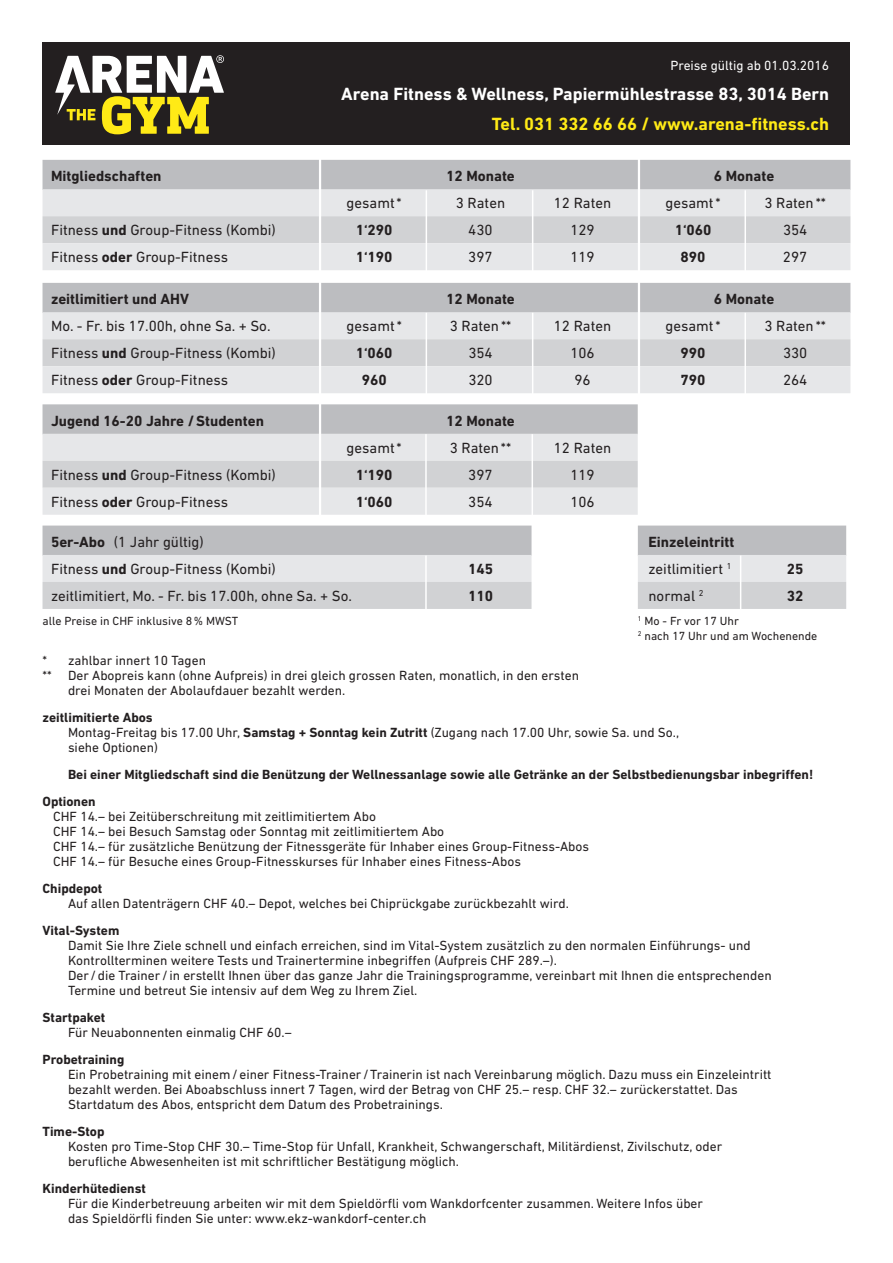
<style>
.page{position:relative;width:893px;height:1263px;background:#fff}
.page>*{position:absolute;margin:0;border:0;box-sizing:border-box;transform-origin:0 0}
.t1{font:700 18px "DIN Next LT Pro";color:#fff}
.t2{font:700 18px "DIN Next LT Pro";color:#ffea16}
.t3{font:15px/27px "DIN Next LT Pro";color:#231f20}
.t4{font:700 15px/27px "DIN Next LT Pro";color:#231f20}
.t5{font:13.5px/15px "DIN Next LT Pro";color:#231f20}
.t6{font:700 13.5px/27px "DIN Next LT Pro";color:#231f20}
.t7{font:13.5px "DIN Next LT Pro";color:#fff}
.t8{font:12px/15px "DIN Next LT Pro";color:#231f20}
.s1{font-weight:700}
.s2{font-weight:400}
</style>
<div class="page">
<div style="left:638px;top:526px;width:208px;height:30px;background:#bcbdc0"></div>
<div style="left:638px;top:555px;width:208px;height:27px;background:#e6e7e9"></div>
<div style="left:638px;top:582px;width:208px;height:27px;background:#d1d2d4"></div>
<hr style="left:740px;top:556px;width:1px;height:55px;background:#fff">
<div style="left:43px;top:526px;width:488px;height:30px;background:#bcbdc0"></div>
<div style="left:43px;top:555px;width:488px;height:27px;background:#e6e7e9"></div>
<div style="left:43px;top:582px;width:488px;height:27px;background:#d1d2d4"></div>
<div style="left:43px;top:404px;width:595px;height:30px;background:#bcbdc0"></div>
<div style="left:43px;top:434px;width:595px;height:27px;background:#e6e7e9"></div>
<div style="left:43px;top:461px;width:595px;height:27px;background:#d1d2d4"></div>
<div style="left:43px;top:488px;width:595px;height:27px;background:#e6e7e9"></div>
<div style="left:43px;top:160px;width:807px;height:30px;background:#bcbdc0"></div>
<div style="left:43px;top:189px;width:807px;height:27px;background:#e6e7e9"></div>
<div style="left:43px;top:216px;width:807px;height:27px;background:#d1d2d4"></div>
<div style="left:43px;top:243px;width:807px;height:27px;background:#e6e7e9"></div>
<div style="left:43px;top:283px;width:807px;height:30px;background:#bcbdc0"></div>
<div style="left:43px;top:312px;width:807px;height:27px;background:#e6e7e9"></div>
<div style="left:43px;top:339px;width:807px;height:27px;background:#d1d2d4"></div>
<div style="left:43px;top:366px;width:807px;height:27px;background:#e6e7e9"></div>
<div style="left:43px;top:43px;width:807px;height:102px;background:#231f20"></div>
<hr style="left:319px;top:157px;width:2px;height:362px;background:#fff">
<hr style="left:426px;top:190px;width:1px;height:85px;background:#fff">
<hr style="left:426px;top:313px;width:1px;height:85px;background:#fff">
<hr style="left:425px;top:434px;width:2px;height:85px;background:#fff">
<hr style="left:425px;top:556px;width:2px;height:55px;background:#fff">
<hr style="left:532px;top:190px;width:1px;height:85px;background:#fff">
<hr style="left:532px;top:313px;width:1px;height:85px;background:#fff">
<hr style="left:531px;top:434px;width:2px;height:85px;background:#fff">
<hr style="left:638px;top:157px;width:2px;height:362px;background:#fff">
<hr style="left:744px;top:190px;width:2px;height:85px;background:#fff">
<hr style="left:744px;top:313px;width:2px;height:85px;background:#fff">
<svg style="left:55px;top:55px;width:169px;height:79px"></svg>
<p class="t7" style="left:670px;top:57px;width:160px">Preise gültig ab 01.03.2016</p>
<h1 class="t1" style="left:341px;top:83px;width:489px">Arena Fitness &amp; Wellness, Papiermühlestrasse 83, 3014 Bern</h1>
<h1 class="t2" style="left:492px;top:113px;width:339px">Tel. 031 332 66 66 / www.arena-fitness.ch</h1>
<p class="t4" style="left:51px;top:163px;width:112px">Mitgliedschaften</p>
<p class="t4" style="left:446px;top:163px;width:70px">12 Monate</p>
<p class="t4" style="left:714px;top:163px;width:62px">6 Monate</p>
<p class="t3" style="left:347px;top:190px;width:57px">gesamt*</p>
<p class="t3" style="left:456px;top:190px;width:51px">3 Raten</p>
<p class="t3" style="left:554px;top:190px;width:59px">12 Raten</p>
<p class="t3" style="left:665px;top:190px;width:57px">gesamt*</p>
<p class="t3" style="left:764px;top:190px;width:63px">3 Raten**</p>
<p class="t3" style="left:51px;top:217px;width:226px">Fitness <span class="s1">und</span> Group-Fitness (Kombi)</p>
<p class="t4" style="left:356px;top:217px;width:38px">1‘290</p>
<p class="t3" style="left:468px;top:217px;width:26px">430</p>
<p class="t3" style="left:570px;top:217px;width:26px">129</p>
<p class="t4" style="left:675px;top:217px;width:38px">1‘060</p>
<p class="t3" style="left:783px;top:217px;width:26px">354</p>
<p class="t3" style="left:51px;top:244px;width:179px">Fitness <span class="s1">oder</span> Group-Fitness</p>
<p class="t4" style="left:356px;top:244px;width:38px">1‘190</p>
<p class="t3" style="left:468px;top:244px;width:26px">397</p>
<p class="t3" style="left:570px;top:244px;width:26px">119</p>
<p class="t4" style="left:681px;top:244px;width:27px">890</p>
<p class="t3" style="left:783px;top:244px;width:26px">297</p>
<p class="t4" style="left:51px;top:286px;width:139px">zeitlimitiert und AHV</p>
<p class="t4" style="left:446px;top:286px;width:70px">12 Monate</p>
<p class="t4" style="left:714px;top:286px;width:62px">6 Monate</p>
<p class="t3" style="left:51px;top:313px;width:221px">Mo. - Fr. bis 17.00h, ohne Sa. + So.</p>
<p class="t3" style="left:347px;top:313px;width:57px">gesamt*</p>
<p class="t3" style="left:450px;top:313px;width:63px">3 Raten**</p>
<p class="t3" style="left:554px;top:313px;width:59px">12 Raten</p>
<p class="t3" style="left:665px;top:313px;width:57px">gesamt*</p>
<p class="t3" style="left:764px;top:313px;width:63px">3 Raten**</p>
<p class="t3" style="left:51px;top:340px;width:226px">Fitness <span class="s1">und</span> Group-Fitness (Kombi)</p>
<p class="t4" style="left:356px;top:340px;width:38px">1‘060</p>
<p class="t3" style="left:468px;top:340px;width:26px">354</p>
<p class="t3" style="left:570px;top:340px;width:26px">106</p>
<p class="t4" style="left:681px;top:340px;width:27px">990</p>
<p class="t3" style="left:783px;top:340px;width:26px">330</p>
<p class="t3" style="left:51px;top:367px;width:179px">Fitness <span class="s1">oder</span> Group-Fitness</p>
<p class="t4" style="left:362px;top:367px;width:27px">960</p>
<p class="t3" style="left:468px;top:367px;width:26px">320</p>
<p class="t3" style="left:574px;top:367px;width:18px">96</p>
<p class="t4" style="left:681px;top:367px;width:27px">790</p>
<p class="t3" style="left:783px;top:367px;width:26px">264</p>
<p class="t4" style="left:51px;top:407px;width:214px">Jugend 16-20 Jahre /Studenten</p>
<p class="t4" style="left:446px;top:407px;width:70px">12 Monate</p>
<p class="t3" style="left:347px;top:434px;width:57px">gesamt*</p>
<p class="t3" style="left:450px;top:434px;width:63px">3 Raten**</p>
<p class="t3" style="left:554px;top:434px;width:59px">12 Raten</p>
<p class="t3" style="left:51px;top:461px;width:226px">Fitness <span class="s1">und</span> Group-Fitness (Kombi)</p>
<p class="t4" style="left:356px;top:461px;width:38px">1‘190</p>
<p class="t3" style="left:468px;top:461px;width:26px">397</p>
<p class="t3" style="left:570px;top:461px;width:26px">119</p>
<p class="t3" style="left:51px;top:488px;width:179px">Fitness <span class="s1">oder</span> Group-Fitness</p>
<p class="t4" style="left:356px;top:488px;width:38px">1‘060</p>
<p class="t3" style="left:468px;top:488px;width:26px">354</p>
<p class="t3" style="left:570px;top:488px;width:26px">106</p>
<p class="t3" style="left:51px;top:528px;width:226px"><span class="s1">5er-Abo</span> (1 Jahr gültig)<br>Fitness <span class="s1">und</span> Group-Fitness (Kombi)</p>
<p class="t4" style="left:468px;top:555px;width:27px">145</p>
<p class="t4" style="left:648px;top:528px;width:88px">Einzeleintritt <span class="s2">zeitlimitiert</span> <sup>1</sup></p>
<p class="t4" style="left:787px;top:555px;width:18px">25</p>
<p class="t3" style="left:51px;top:582px;width:302px">zeitlimitiert, Mo. - Fr. bis 17.00h, ohne Sa. + So.</p>
<p class="t4" style="left:468px;top:582px;width:27px">110</p>
<p class="t8" style="left:43px;top:613px;width:197px">alle Preise in CHF inklusive 8% MWST</p>
<p class="t3" style="left:648px;top:582px;width:56px">normal <sup>2</sup></p>
<p class="t4" style="left:787px;top:582px;width:18px">32</p>
<p class="t8" style="left:638px;top:613px;width:181px"><sup>1</sup> Mo - Fr vor 17 Uhr<br><sup>2</sup> nach 17 Uhr und am Wochenende</p>
<p class="t5" style="left:43px;top:653px;width:165px">* zahlbar innert 10 Tagen</p>
<p class="t5" style="left:43px;top:668px;width:538px">** Der Abopreis kann (ohne Aufpreis) in drei gleich grossen Raten, monatlich, in den ersten</p>
<p class="t5" style="left:68px;top:683px;width:279px">drei Monaten der Abolaufdauer bezahlt werden.</p>
<p class="t5" style="left:68px;top:710px;width:613px;text-indent:-26px"><span class="s1">zeitlimitierte Abos<br></span>Montag-Freitag bis 17.00 Uhr, <span class="s1">Samstag + Sonntag kein Zutritt</span> (Zugang nach 17.00 Uhr, sowie Sa. und So., siehe Optionen)</p>
<p class="t6" style="left:43px;top:761px;width:772px;text-indent:26px">Bei einer Mitgliedschaft sind die Benützung der Wellnessanlage sowie alle Getränke an der Selbstbedienungsbar inbegriffen!<br>Optionen</p>
<p class="t5" style="left:53px;top:809px;width:537px">CHF 14.– bei Zeitüberschreitung mit zeitlimitiertem Abo<br>CHF 14.– bei Besuch Samstag oder Sonntag mit zeitlimitiertem Abo<br>CHF 14.– für zusätzliche Benützung der Fitnessgeräte für Inhaber eines Group-Fitness-Abos CHF 14.– für Besuche eines Group-Fitnesskurses für Inhaber eines Fitness-Abos</p>
<p class="t6" style="left:43px;top:875px;width:61px">Chipdepot</p>
<p class="t5" style="left:68px;top:896px;width:502px">Auf allen Datenträgern CHF 40.– Depot, welches bei Chiprückgabe zurückbezahlt wird.</p>
<p class="t6" style="left:43px;top:917px;width:78px">Vital-System</p>
<p class="t5" style="left:68px;top:938px;width:705px">Damit Sie Ihre Ziele schnell und einfach erreichen, sind im Vital-System zusätzlich zu den normalen Einführungs- und Kontrollterminen weitere Tests und Trainertermine inbegriffen (Aufpreis CHF 289.–).<br>Der /die Trainer / in erstellt Ihnen über das ganze Jahr die Trainingsprogramme, vereinbart mit Ihnen die entsprechenden Termine und betreut Sie intensiv auf dem Weg zu Ihrem Ziel.</p>
<p class="t6" style="left:43px;top:1004px;width:64px">Startpaket</p>
<p class="t5" style="left:68px;top:1025px;width:225px">Für Neuabonnenten einmalig CHF 60.–</p>
<p class="t6" style="left:43px;top:1046px;width:83px">Probetraining</p>
<p class="t5" style="left:68px;top:1067px;width:705px">Ein Probetraining mit einem/einer Fitness-Trainer /Trainerin ist nach Vereinbarung möglich. Dazu muss ein Einzeleintritt bezahlt werden. Bei Aboabschluss innert 7 Tagen, wird der Betrag von CHF 25.– resp. CHF 32.– zurückerstattet. Das<br>Startdatum des Abos, entspricht dem Datum des Probetrainings.</p>
<p class="t6" style="left:43px;top:1118px;width:63px">Time-Stop</p>
<p class="t5" style="left:68px;top:1139px;width:656px">Kosten pro Time-Stop CHF 30.– Time-Stop für Unfall, Krankheit, Schwangerschaft, Militärdienst, Zivilschutz, oder berufliche Abwesenheiten ist mit schriftlicher Bestätigung möglich.</p>
<p class="t6" style="left:43px;top:1175px;width:105px">Kinderhütedienst</p>
<p class="t5" style="left:68px;top:1196px;width:636px">Für die Kinderbetreuung arbeiten wir mit dem Spieldörfli vom Wankdorfcenter zusammen. Weitere Infos über das Spieldörfli finden Sie unter: www.ekz-wankdorf-center.ch</p>
</div>
